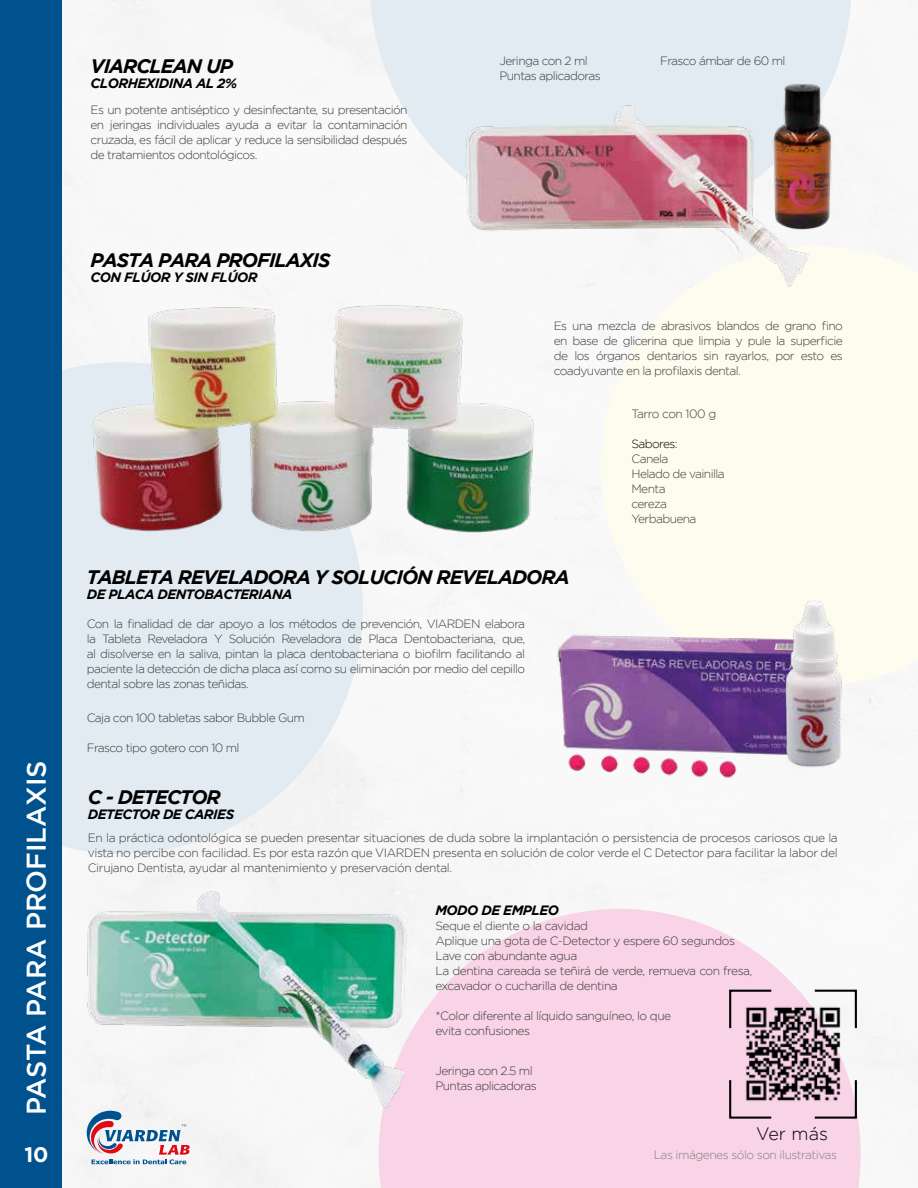
<style>
.page{position:relative;width:918px;height:1188px;background:#fff}
.page>*{position:absolute;margin:0;border:0;box-sizing:border-box;transform-origin:0 0}
.t1{font:500 27px "Gotham";color:#fff}
.t2{font:700 21px "Gotham";color:#fff}
.t3{font:italic 700 19.5px "Gotham";letter-spacing:-.05em;color:#000}
.t4{font:300 18px "Gotham";color:#000}
.t5{font:italic 700 13.5px "Gotham";letter-spacing:-.04em;color:#000}
.t6{font:300 12px/15px "Gotham";letter-spacing:-.05em;color:#3c3c3b}
.t7{font:300 12px "Gotham";letter-spacing:-.04em;color:#838382}
.s1{color:#000}
</style>
<div class="page">
<img style="left:62px;top:0;width:856px;height:1188px">
<svg style="left:62px;top:547px;width:301px;height:307px;fill:#e1ebf1"></svg>
<svg style="left:379px;top:909px;width:482px;height:279px;fill:#f9d3e6"></svg>
<svg style="left:370px;top:0;width:482px;height:229px;fill:#e1ebf1"></svg>
<div style="left:601px;top:246px;width:317px;height:440px;background:#fefcef"></div>
<div style="left:0;top:0;width:62px;height:1188px;background:#00528f"></div>
<svg style="left:87px;top:1122px;width:103px;height:42px"></svg>
<img style="left:444px;top:85px;width:392px;height:209px">
<img style="left:718px;top:18px;width:182px;height:222px">
<img style="left:62px;top:278px;width:513px;height:269px">
<img style="left:536px;top:624px;width:318px;height:186px">
<img style="left:738px;top:583px;width:158px;height:208px">
<img style="left:68px;top:864px;width:425px;height:258px">
<hr style="left:914px;top:235px;width:4px;height:422px;background:#fefcef">
<svg style="left:728px;top:989px;width:130px;height:131px"></svg>
<img style="left:736px;top:996px;width:114px;height:114px">
<h3 class="t3" style="left:91px;top:55px;width:144px">VIARCLEAN UP</h3>
<p class="t5" style="left:91px;top:76px;width:148px">CLORHEXIDINA AL 2%</p>
<p class="t6" style="left:91px;top:102px;width:318px;text-align:justify">Es un potente antiséptico y desinfectante, su presentación en jeringas individuales ayuda a evitar la contaminación cruzada, es fácil de aplicar y reduce la sensibilidad después de tratamientos odontológicos.</p>
<h3 class="t3" style="left:91px;top:249px;width:241px">PASTA PARA PROFILAXIS</h3>
<p class="t5" style="left:91px;top:270px;width:169px">CON FLÚOR Y SIN FLÚOR</p>
<p class="t6" style="left:499px;top:53px;width:103px">Jeringa con 2 ml<br>Puntas aplicadoras</p>
<p class="t6" style="left:660px;top:53px;width:127px">Frasco ámbar de 60 ml</p>
<p class="t6" style="left:554px;top:318px;width:291px;text-align:justify">Es una mezcla de abrasivos blandos de grano fino en base de glicerina que limpia y pule la superficie de los órganos dentarios sin rayarlos, por esto es coadyuvante en la profilaxis dental.</p>
<p class="t6" style="left:631px;top:406px;width:86px">Tarro con 100 g</p>
<p class="t6" style="left:631px;top:436px;width:95px"><span class="s1">Sabores</span>:<br>Canela<br>Helado de vainilla<br>Menta<br>cereza<br>Yerbabuena</p>
<h3 class="t3" style="left:87px;top:566px;width:484px">TABLETA REVELADORA Y SOLUCIÓN REVELADORA</h3>
<p class="t5" style="left:87px;top:587px;width:207px">DE PLACA DENTOBACTERIANA</p>
<h1 class="t1" style="left:21px;top:1115px;width:356px;rotate:-90deg">PASTA PARA PROFILAXIS</h1>
<p class="t6" style="left:87px;top:616px;width:440px;text-align:justify">Con la finalidad de dar apoyo a los métodos de prevención, VIARDEN elabora la Tableta Reveladora Y Solución Reveladora de Placa Dentobacteriana, que, al disolverse en la saliva, pintan la placa dentobacteriana o biofilm facilitando al paciente la detección de dicha placa así como su eliminación por medio del cepillo dental sobre las zonas teñidas.</p>
<p class="t6" style="left:87px;top:710px;width:220px">Caja con 100 tabletas sabor Bubble Gum</p>
<p class="t6" style="left:87px;top:740px;width:154px">Frasco tipo gotero con 10 ml</p>
<h3 class="t3" style="left:88px;top:786px;width:134px">C - DETECTOR</h3>
<p class="t5" style="left:88px;top:807px;width:148px">DETECTOR DE CARIES</p>
<p class="t6" style="left:88px;top:830px;width:752px;text-align:justify">En la práctica odontológica se pueden presentar situaciones de duda sobre la implantación o persistencia de procesos cariosos que la vista no percibe con facilidad. Es por esta razón que VIARDEN presenta en solución de color verde el C Detector para facilitar la labor del Cirujano Dentista, ayudar al mantenimiento y preservación dental.</p>
<p class="t5" style="left:435px;top:903px;width:125px">MODO DE EMPLEO</p>
<p class="t6" style="left:435px;top:919px;width:318px">Seque el diente o la cavidad<br>Aplique una gota de C-Detector y espere 60 segundos Lave con abundante agua<br>La dentina careada se teñirá de verde, remueva con fresa, excavador o cucharilla de dentina</p>
<p class="t6" style="left:435px;top:1009px;width:237px">*Color diferente al líquido sanguíneo, lo que evita confusiones</p>
<p class="t6" style="left:435px;top:1063px;width:103px">Jeringa con 2.5 ml<br>Puntas aplicadoras</p>
<h3 class="t4" style="left:756px;top:1123px;width:73px">Ver más</h3>
<h2 class="t2" style="left:24px;top:1142px;width:26px">10</h2>
<p class="t7" style="left:654px;top:1148px;width:185px">Las imágenes sólo son ilustrativas</p>
</div>
